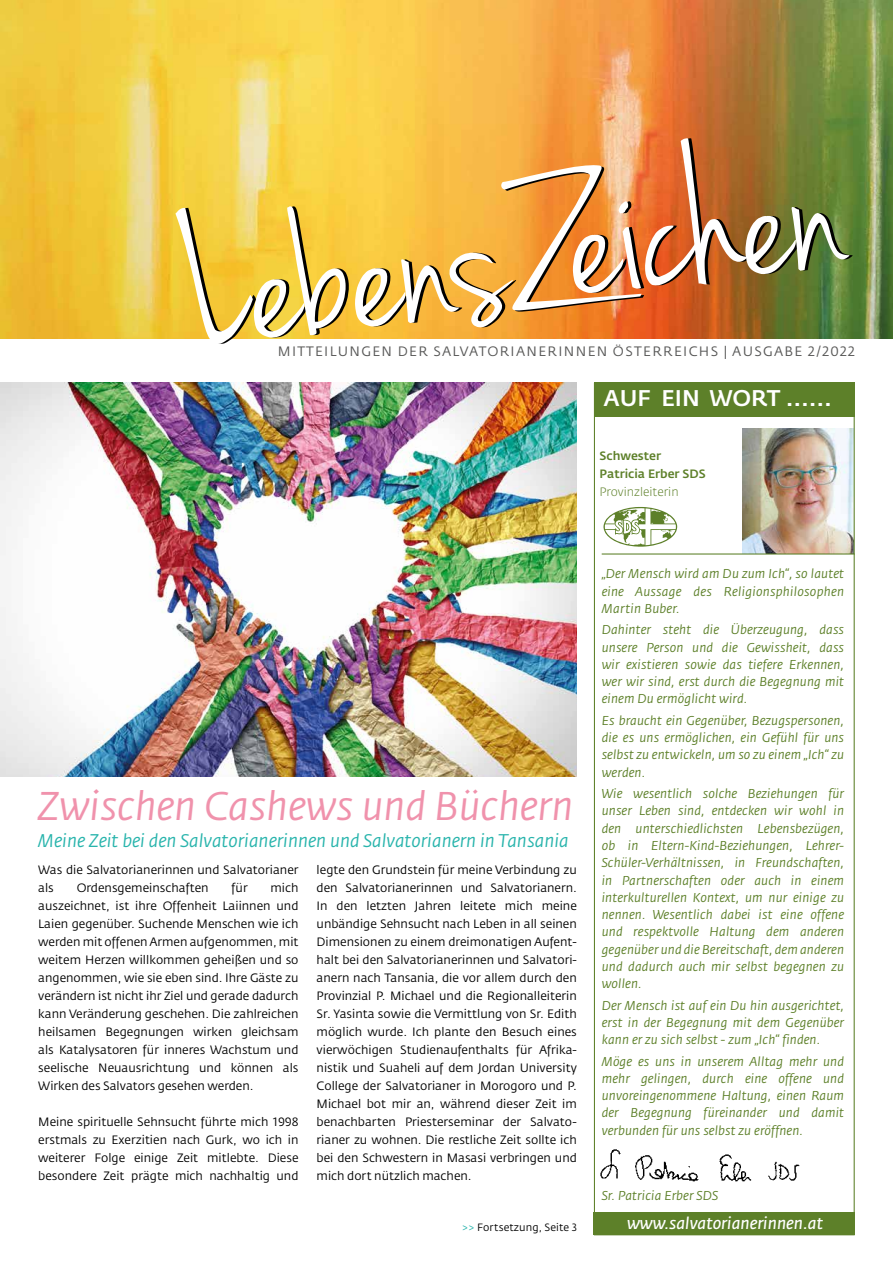
<style>
.page{position:relative;width:893px;height:1263px;background:#fff}
.page>*{position:absolute;margin:0;border:0;box-sizing:border-box;transform-origin:0 0}
.t1{font:39.75px "Fedra Sans CEVA Book Italic TF";color:#f092ac}
.t2{font:22.5px "Fedra Sans CEVA Medium TF";color:#fff}
.t3{font:18.15px "Fedra Sans CEVA Book Italic TF";color:#28b4ac}
.t4{font:16.5px "Fedra Sans CEVA Normal Italic TF";color:#fff}
.t5{font:13.5px "Fedra Sans CEVA";letter-spacing:.1em;color:#575756}
.t6{font:italic 12.75px/17.2px "Fedra Sans CEVA";letter-spacing:.01em;color:#5d8029;text-align:justify}
.t7{font:12px/18px "Fedra Sans CEVA";color:#000;text-align:justify}
.t8{font:12px/18px "Fedra Sans CEVA Medium TF";color:#5d8029}
.t9{font:300 12px "Fedra Sans CEVA";color:#5d8029}
.t10{font:10.5px "Fedra Sans CEVA";letter-spacing:.01em;color:#000}
.s1{color:#28b4ac}
</style>
<div class="page">
<img style="left:743px;top:428px;width:110px;height:125px">
<img style="left:0;top:0;width:893px;height:338px">
<svg style="left:175px;top:206px;width:174px;height:138px"></svg>
<img style="left:355px;top:138px;width:498px;height:189px">
<img style="left:593px;top:1147px;width:207px;height:44px">
<div style="left:594px;top:383px;width:261px;height:34px;background:#5d8029"></div>
<svg style="left:603px;top:507px;width:74px;height:40px"></svg>
<hr style="left:602px;top:553px;width:253px;height:1px;background:#5d8029">
<div style="left:593px;top:1212px;width:262px;height:23px;background:#5d8029"></div>
<img style="left:0;top:383px;width:577px;height:394px">
<p class="t5" style="left:278px;top:343px;width:578px">MITTEILUNGEN DER SALVATORIANERINNEN ÖSTERREICHS | AUSGABE 2/2022</p>
<h2 class="t2" style="left:603px;top:384px;width:230px">AUF EIN WORT ......</h2>
<p class="t8" style="left:600px;top:447px;width:108px">Schwester<br>Patricia Erber SDS</p>
<p class="t9" style="left:600px;top:484px;width:81px">Provinzleiterin</p>
<h1 class="t1" style="left:38px;top:781px;width:537px">Zwischen Cashews und Büchern</h1>
<h3 class="t3" style="left:38px;top:829px;width:532px">Meine Zeit bei den Salvatorianerinnen und Salvatorianern in Tansania</h3>
<p class="t7" style="left:38px;top:861px;width:262px">Was die Salvatorianerinnen und Salvatorianer als</p>
<p class="t7" style="left:38px;top:879px;width:262px;text-indent:232px">mich auszeichnet, ist ihre Offenheit Laiinnen und Laien gegenüber. Suchende Menschen wie ich werden mit offenen Armen aufgenommen, mit weitem Herzen willkommen geheißen und so angenommen, wie sie eben sind. Ihre Gäste zu verändern ist nicht ihr Ziel und gerade dadurch kann Veränderung geschehen. Die zahlreichen heilsamen Begegnungen wirken gleichsam als Katalysatoren für inneres Wachstum und seelische Neuausrichtung und können als Wirken des Salvators gesehen werden.</p>
<p class="t7" style="left:38px;top:1113px;width:262px">Meine spirituelle Sehnsucht führte mich 1998 erstmals zu Exerzitien nach Gurk, wo ich in weiterer Folge einige Zeit mitlebte. Diese besondere Zeit prägte mich nachhaltig und</p>
<p class="t7" style="left:77px;top:879px;width:133px">Ordensgemeinschaften</p>
<p class="t7" style="left:232px;top:879px;width:18px">für</p>
<p class="t7" style="left:317px;top:861px;width:262px">legte den Grundstein für meine Verbindung zu den Salvatorianerinnen und Salvatorianern.<br>In den letzten Jahren leitete mich meine unbändige Sehnsucht nach Leben in all seinen Dimensionen zu einem dreimonatigen Aufent&shy;halt bei den Salvatorianerinnen und Salvatori&shy;anern nach Tansania, die vor allem durch den Provinzial P. Michael und die Regionalleiterin Sr. Yasinta sowie die Vermittlung von Sr. Edith möglich wurde. Ich plante den Besuch eines vierwöchigen Studienaufenthalts für Afrika&shy;nistik und Suaheli auf dem Jordan University College der Salvatorianer in Morogoro und P.<br>Michael bot mir an, während dieser Zeit im benachbarten Priesterseminar der Salvato&shy;rianer zu wohnen. Die restliche Zeit sollte ich bei den Schwestern in Masasi verbringen und mich dort nützlich machen.</p>
<p class="t10" style="left:462px;top:1220px;width:116px"><span class="s1">&gt;&gt;</span> Fortsetzung, Seite 3</p>
<p class="t6" style="left:602px;top:565px;width:244px">„Der Mensch wird am Du zum Ich“, so lautet eine Aussage des Religionsphilosophen Martin Buber.</p>
<p class="t6" style="left:602px;top:621px;width:244px">Dahinter steht die Überzeugung, dass unsere Person und die Gewissheit, dass wir existieren sowie das tiefere Erkennen, wer wir sind, erst durch die Begegnung mit einem Du ermöglicht wird.</p>
<p class="t6" style="left:602px;top:712px;width:244px">Es braucht ein Gegenüber, Bezugspersonen, die es uns ermöglichen, ein Gefühl für uns selbst zu entwickeln, um so zu einem „Ich“ zu werden.</p>
<p class="t6" style="left:602px;top:785px;width:244px">Wie wesentlich solche Beziehungen für unser Leben sind, entdecken wir wohl in den unterschiedlichsten Lebensbezügen, ob in Eltern-Kind-Beziehungen, Lehrer-Schüler-Verhältnissen, in Freundschaften, in Partnerschaften oder auch in einem interkulturellen Kontext, um nur einige zu nennen. Wesentlich dabei ist eine offene und respektvolle Haltung dem anderen gegenüber und die Bereitschaft, dem anderen und dadurch auch mir selbst begegnen zu wollen.</p>
<p class="t6" style="left:602px;top:996px;width:244px">Der Mensch ist auf ein Du hin ausgerichtet, erst in der Begegnung mit dem Gegenüber kann er zu sich selbst - zum „Ich“ finden.</p>
<p class="t6" style="left:602px;top:1052px;width:244px">Möge es uns in unserem Alltag mehr und mehr gelingen, durch eine offene und unvoreingenommene Haltung, einen Raum der Begegnung füreinander und damit verbunden für uns selbst zu eröffnen.</p>
<p class="t6" style="left:602px;top:1187px;width:118px">Sr. Patricia Erber SDS</p>
<h3 class="t4" style="left:627px;top:1213px;width:198px">www.salvatorianerinnen.at</h3>
</div>
